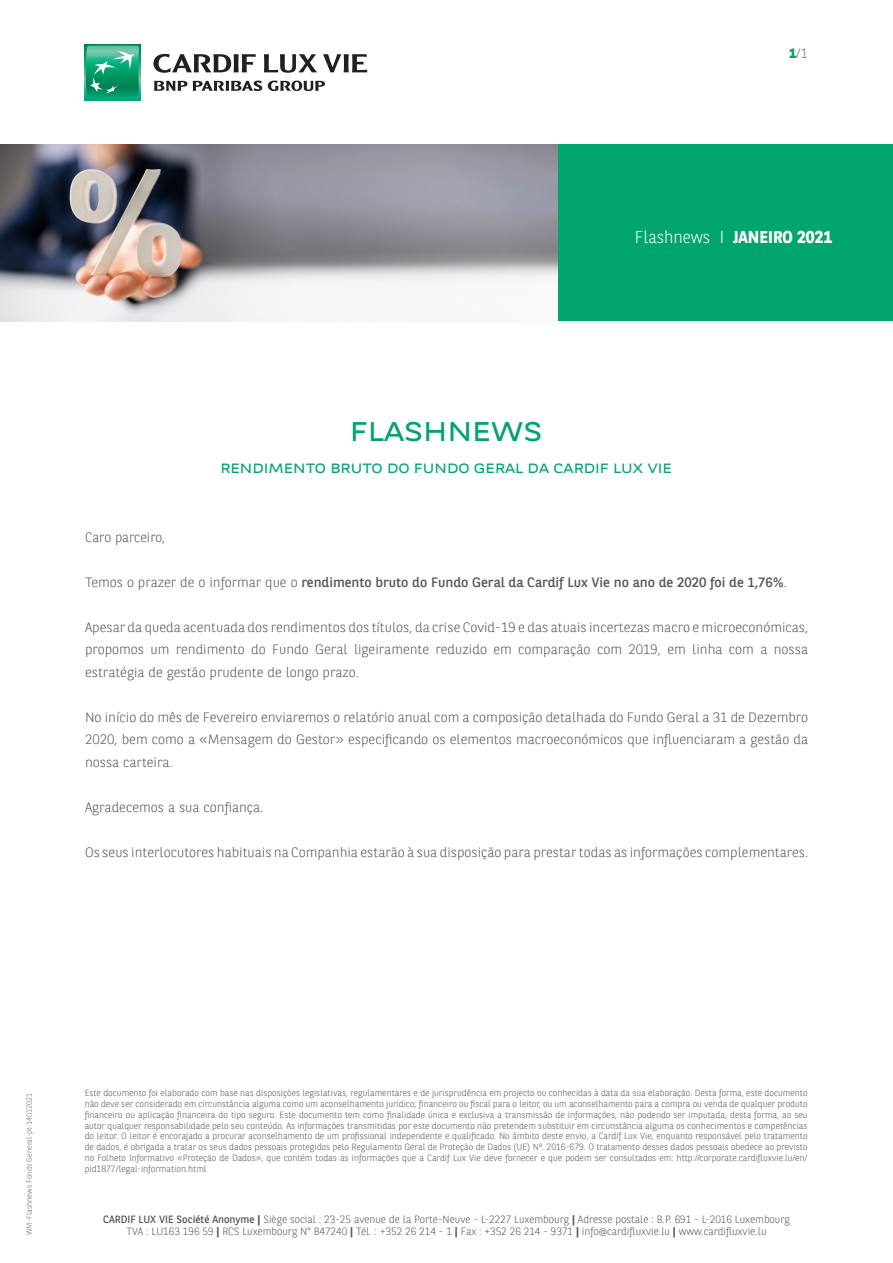
<style>
.page{position:relative;width:893px;height:1263px;background:#fff}
.page>*{position:absolute;margin:0;border:0;box-sizing:border-box;transform-origin:0 0}
.Chapitre{font:27px "BNPP Expanded Sans";color:#01a372}
.Body{font:700 17.1px "BNPP Sans";color:#fff}
.Body-2{font:300 13.5px/22.5px "BNPP Sans";color:#57585a;text-align:justify}
.Body-3{font:13.5px "BNPP Sans";color:#57585a}
.Chapitre-2{font:13.5px "BNPP Expanded Sans";color:#01a372}
.t1{font:300 13.5px "BNPP Sans";color:#6c6d70}
.t2{font:300 10.5px/12.6px "BNPP Sans";color:#57585a;text-align:center}
.Note_bas_de_page{font:300 9px/10.8px "BNPP Sans";color:#57585a;text-align:justify}
.t3{font:300 7.5px "BNPP Sans";color:#6c6d70}
.s1{font-weight:800;color:#00a66e}
.s2{font-weight:300}
.s3{font-weight:400}
.s4{font-weight:700}
</style>
<div class="page">
<div style="left:85px;top:45px;width:55px;height:55px;background:#00ab79"></div>
<svg style="left:86px;top:46px;width:53px;height:50px"></svg>
<svg style="left:153px;top:54px;width:103px;height:19px"></svg>
<svg style="left:264px;top:54px;width:53px;height:19px"></svg>
<svg style="left:323px;top:54px;width:44px;height:18px"></svg>
<svg style="left:154px;top:81px;width:33px;height:10px"></svg>
<svg style="left:193px;top:81px;width:69px;height:10px"></svg>
<svg style="left:268px;top:81px;width:57px;height:10px"></svg>
<div style="left:558px;top:145px;width:335px;height:176px;background:#00a66e"></div>
<img style="left:0;top:145px;width:558px;height:176px">
<h3 class="t1" style="left:789px;top:44px;width:20px"><span class="s1">1</span>/1</h3>
<p class="Body" style="left:635px;top:225px;width:199px"><span class="s2">Flashnews I</span> JANEIRO 2021</p>
<p class="Chapitre" style="left:350px;top:413px;width:194px">FLASHNEWS</p>
<p class="Chapitre-2" style="left:220px;top:459px;width:453px">RENDIMENTO BRUTO DO FUNDO GERAL DA CARDIF LUX VIE</p>
<p class="Body-2" style="left:85px;top:525px;width:82px">Caro parceiro,</p>
<p class="Body-3" style="left:85px;top:573px;width:703px"><span class="s2">Temos o prazer de o informar que o</span> rendimento bruto do Fundo Geral da Cardif Lux Vie no ano de 2020 foi de 1,76%<span class="s2">.</span></p>
<p class="Body-2" style="left:85px;top:615px;width:725px">Apesar da queda acentuada dos rendimentos dos títulos, da crise Covid-19 e das atuais incertezas macro e microeconómicas, propomos um rendimento do Fundo Geral ligeiramente reduzido em comparação com 2019, em linha com a nossa estratégia de gestão prudente de longo prazo.</p>
<p class="Body-2" style="left:85px;top:705px;width:725px">No início do mês de Fevereiro enviaremos o relatório anual com a composição detalhada do Fundo Geral a 31 de Dezembro 2020, bem como a «Mensagem do Gestor» especificando os elementos macroeconómicos que influenciaram a gestão da nossa carteira.</p>
<p class="Body-2" style="left:85px;top:795px;width:180px">Agradecemos a sua confiança.</p>
<p class="Body-2" style="left:85px;top:840px;width:725px">Os seus interlocutores habituais na Companhia estarão à sua disposição para prestar todas as informações complementares.</p>
<p class="t3" style="left:24px;top:1235px;width:144px;rotate:-90deg">WM-Flashnews Fonds General-pt-14012021</p>
<p class="Note_bas_de_page" style="left:85px;top:1087px;width:724px">Este documento foi elaborado com base nas disposições legislativas, regulamentares e de jurisprudência em projecto ou conhecidas à data da sua elaboração. Desta forma, este documento não deve ser considerado em circunstância alguma como um aconselhamento jurídico, financeiro ou fiscal para o leitor, ou um aconselhamento para a compra ou venda de qualquer produto financeiro ou aplicação financeira do tipo seguro. Este documento tem como finalidade única e exclusiva a transmissão de informações, não podendo ser imputada, desta forma, ao seu autor qualquer responsabilidade pelo seu conteúdo. As informações transmitidas por este documento não pretendem substituir em circunstância alguma os conhecimentos e competências do leitor. O leitor é encorajado a procurar aconselhamento de um profissional independente e qualificado. No âmbito deste envio, a Cardif Lux Vie, enquanto responsável pelo tratamento de dados, é obrigada a tratar os seus dados pessoais protegidos pelo Regulamento Geral de Proteção de Dados (UE) Nº. 2016-679. O tratamento desses dados pessoais obedece ao previsto no Folheto Informativo «Proteção de Dados», que contém todas as informações que a Cardif Lux Vie deve fornecer e que podem ser consultados em: http://corporate.cardifluxvie.lu/en/ pid1877/legal-information.html</p>
<p class="t2" style="left:103px;top:1212px;width:688px"><span class="s3">CARDIF LUX VIE Société Anonyme</span> <span class="s4">|</span> Siège social : 23-25 avenue de la Porte-Neuve - L-2227 Luxembourg <span class="s4">|</span> Adresse postale : B.P. 691 - L-2016 Luxembourg<br>TVA : LU163 196 59 <span class="s4">|</span> RCS Luxembourg N° B47240 <span class="s4">|</span> Tél. : +352 26 214 - 1 <span class="s4">|</span> Fax : +352 26 214 - 9371 <span class="s4">|</span> info@cardifluxvie.lu <span class="s4">|</span> www.cardifluxvie.lu</p>
</div>
